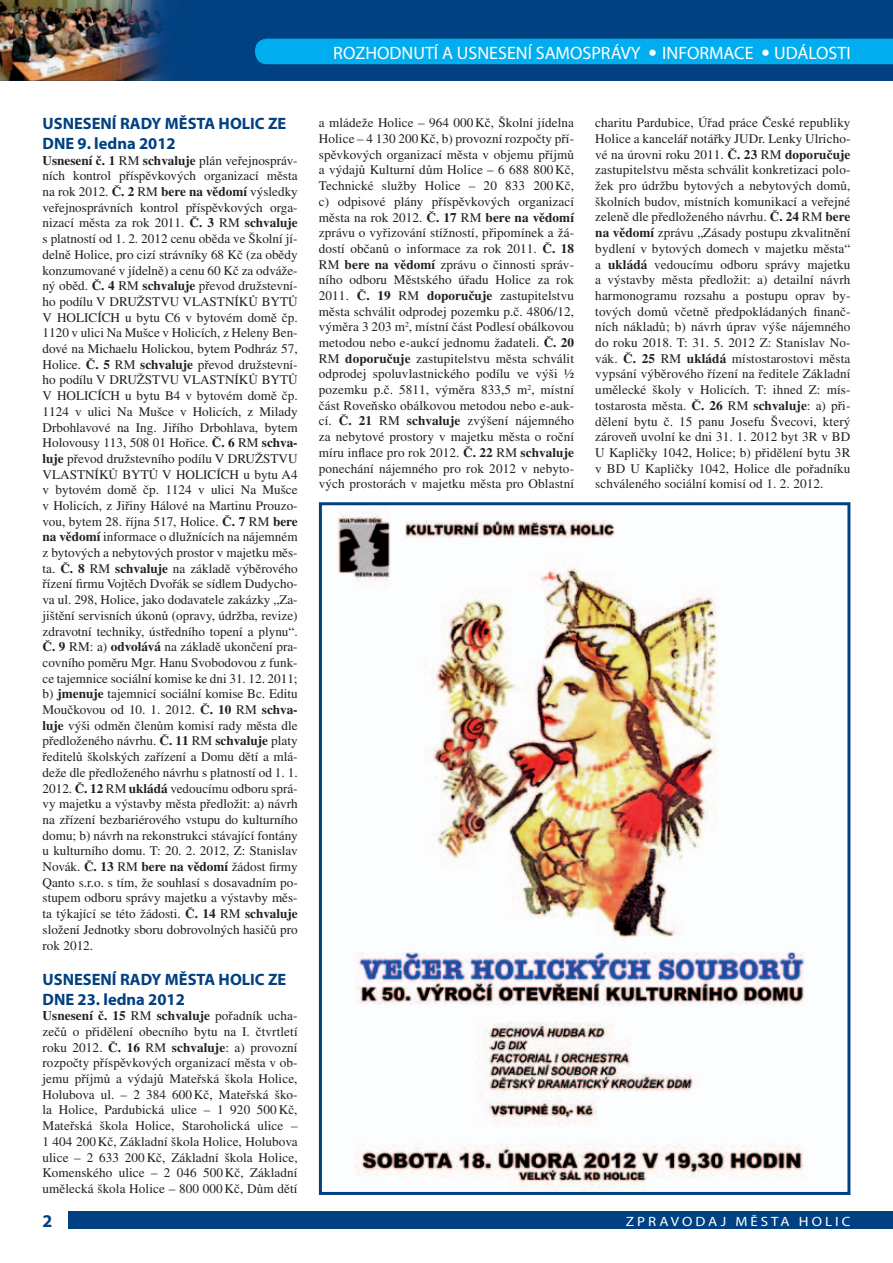
<style>
.page{position:relative;width:893px;height:1263px;background:#fff}
.page>*{position:absolute;margin:0;border:0;box-sizing:border-box;transform-origin:0 0}
.t1{font:18px "Myriad Pro";color:#fff}
.t2{font:700 18px "Myriad Pro";color:#014081}
.t3{font:700 16.5px/19.6px "Myriad Pro";color:#014081}
.t4{font:13.5px "Myriad Pro";letter-spacing:.2em;color:#fff;scale:1.11 1}
.t5{font:13.2px/15.8px "Times CE";letter-spacing:.005em;color:#231f20;text-align:justify}
.s1{font-family:"Frutiger CE";font-weight:300}
.s2{font-weight:700}
</style>
<div class="page">
<div style="left:0;top:0;width:893px;height:81px;background:#014081"></div>
<div style="left:277px;top:39px;width:616px;height:25px;background:#00aeef"></div>
<div style="left:68px;top:1212px;width:825px;height:17px;background:#014081"></div>
<img style="left:319px;top:502px;width:531px;height:693px">
<img style="left:0;top:0;width:277px;height:81px">
<img style="left:255px;top:39px;width:22px;height:25px">
<h1 class="t1" style="left:333px;top:42px;width:519px">ROZHODNUTÍ A USNESENÍ SAMOSPRÁVY <span class="s1">•</span> INFORMACE <span class="s1">•</span> UDÁLOSTI</h1>
<p class="t3" style="left:43px;top:113px;width:245px">USNESENÍ RADY MĚSTA HOLIC ZE<br>DNE 9. ledna 2012</p>
<p class="t5" style="left:43px;top:152px;width:257px"><span class="s2">Usnesení č. 1</span> RM <span class="s2">schvaluje</span> plán veřejnospráv&shy;ních kontrol příspěvkových organizací města na rok 2012. <span class="s2">Č. 2</span> RM <span class="s2">bere na vědomí</span> výsledky veřejnosprávních kontrol příspěvkových orga&shy;nizací města za rok 2011. <span class="s2">Č. 3</span> RM <span class="s2">schvaluje </span>s platností od 1. 2. 2012 cenu oběda ve Školní jí&shy;delně Holice, pro cizí strávníky 68 Kč (za obědy konzumované v jídelně) a cenu 60 Kč za odváže&shy;ný oběd. <span class="s2">Č. 4</span> RM <span class="s2">schvaluje</span> převod družstevní&shy;ho podílu V DRUŽSTVU VLASTNÍKŮ BYTŮ V HOLICÍCH u bytu C6 v bytovém domě čp.<br>1120 v ulici Na Mušce v Holicích, z Heleny Ben&shy;dové na Michaelu Holickou, bytem Podhráz 57, Holice. <span class="s2">Č. 5</span> RM <span class="s2">schvaluje</span> převod družstevní&shy;ho podílu V DRUŽSTVU VLASTNÍKŮ BYTŮ V HOLICÍCH u bytu B4 v bytovém domě čp.<br>1124 v ulici Na Mušce v Holicích, z Milady Drbohlavové na Ing. Jiřího Drbohlava, bytem Holovousy 113, 508 01 Hořice. <span class="s2">Č. 6</span> RM <span class="s2">schva&shy;luje</span> převod družstevního podílu V DRUŽSTVU VLASTNÍKŮ BYTŮ V HOLICÍCH u bytu A4 v bytovém domě čp. 1124 v ulici Na Mušce v Holicích, z Jiřiny Hálové na Martinu Prouzo&shy;vou, bytem 28. října 517, Holice. <span class="s2">Č. 7</span> RM <span class="s2">bere na vědomí</span> informace o dlužnících na nájemném z bytových a nebytových prostor v majetku měs&shy;ta. <span class="s2">Č. 8</span> RM <span class="s2">schvaluje</span> na základě výběrového řízení firmu Vojtěch Dvořák se sídlem Dudycho&shy;va ul. 298, Holice, jako dodavatele zakázky „Za&shy;jištění servisních úkonů (opravy, údržba, revize) zdravotní techniky, ústředního topení a plynu“.<br><span class="s2">Č. 9</span> RM: a) <span class="s2">odvolává</span> na základě ukončení pra&shy;covního poměru Mgr. Hanu Svobodovou z funk&shy;ce tajemnice sociální komise ke dni 31. 12. 2011; b) <span class="s2">jmenuje</span> tajemnicí sociální komise Bc. Editu Moučkovou od 10. 1. 2012. <span class="s2">Č. 10</span> RM <span class="s2">schva&shy;luje</span> výši odměn členům komisí rady města dle předloženého návrhu. <span class="s2">Č. 11</span> RM <span class="s2">schvaluje</span> platy ředitelů školských zařízení a Domu dětí a mlá&shy;deže dle předloženého návrhu s platností od 1. 1.<br>2012. <span class="s2">Č. 12</span> RM <span class="s2">ukládá</span> vedoucímu odboru sprá&shy;vy majetku a výstavby města předložit: a) návrh na zřízení bezbariérového vstupu do kulturního domu; b) návrh na rekonstrukci stávající fontány u kulturního domu. T: 20. 2. 2012, Z: Stanislav Novák. <span class="s2">Č. 13</span> RM <span class="s2">bere na vědomí</span> žádost firmy Qanto s.r.o. s tím, že souhlasí s dosavadním po&shy;stupem odboru správy majetku a výstavby měs&shy;ta týkající se této žádosti. <span class="s2">Č. 14</span> RM <span class="s2">schvaluje </span>složení Jednotky sboru dobrovolných hasičů pro rok 2012.</p>
<p class="t3" style="left:43px;top:969px;width:245px">USNESENÍ RADY MĚSTA HOLIC ZE<br>DNE 23. ledna 2012</p>
<p class="t5" style="left:43px;top:1008px;width:257px"><span class="s2">Usnesení č. 15</span> RM <span class="s2">schvaluje</span> pořadník ucha&shy;zečů o přidělení obecního bytu na I. čtvrtletí roku 2012. <span class="s2">Č. 16</span> RM <span class="s2">schvaluje</span>: a) provozní rozpočty příspěvkových organizací města v ob&shy;jemu příjmů a výdajů Mateřská škola Holice, Holubova ul. – 2 384 600 Kč, Mateřská ško&shy;la Holice, Pardubická ulice – 1 920 500 Kč, Mateřská škola Holice, Staroholická ulice – 1 404 200 Kč, Základní škola Holice, Holubova ulice – 2 633 200 Kč, Základní škola Holice, Komenského ulice – 2 046 500 Kč, Základní umělecká škola Holice – 800 000 Kč, Dům dětí</p>
<p class="t5" style="left:319px;top:115px;width:257px">a mládeže Holice – 964 000 Kč, Školní jídelna Holice – 4 130 200 Kč, b) provozní rozpočty pří&shy;spěvkových organizací města v objemu příjmů a výdajů Kulturní dům Holice – 6 688 800 Kč, Technické služby Holice – 20 833 200 Kč, c) odpisové plány příspěvkových organizací města na rok 2012. <span class="s2">Č. 17</span> RM <span class="s2">bere na vědomí </span>zprávu o vyřizování stížností, připomínek a žá&shy;dostí občanů o informace za rok 2011. <span class="s2">Č. 18<br></span>RM <span class="s2">bere na vědomí</span> zprávu o činnosti správ&shy;ního odboru Městského úřadu Holice za rok 2011. <span class="s2">Č. 19</span> RM <span class="s2">doporučuje</span> zastupitelstvu města schválit odprodej pozemku p.č. 4806/12, výměra 3 203 m<sup>2</sup>, místní část Podlesí obálkovou metodou nebo e-aukcí jednomu žadateli. <span class="s2">Č. 20<br></span>RM <span class="s2">doporučuje</span> zastupitelstvu města schválit odprodej spoluvlastnického podílu ve výši ½ pozemku p.č. 5811, výměra 833,5 m<sup>2</sup>, místní část Roveňsko obálkovou metodou nebo e-auk&shy;cí. <span class="s2">Č. 21</span> RM <span class="s2">schvaluje</span> zvýšení nájemného za nebytové prostory v majetku města o roční míru inflace pro rok 2012. <span class="s2">Č. 22</span> RM <span class="s2">schvaluje </span>ponechání nájemného pro rok 2012 v nebyto&shy;vých prostorách v majetku města pro Oblastní</p>
<p class="t5" style="left:595px;top:115px;width:257px">charitu Pardubice, Úřad práce České republiky Holice a kancelář notářky JUDr. Lenky Ulricho&shy;vé na úrovni roku 2011. <span class="s2">Č. 23</span> RM <span class="s2">doporučuje </span>zastupitelstvu města schválit konkretizaci polo&shy;žek pro údržbu bytových a nebytových domů, školních budov, místních komunikací a veřejné zeleně dle předloženého návrhu. <span class="s2">Č. 24</span> RM <span class="s2">bere na vědomí</span> zprávu „Zásady postupu zkvalitnění bydlení v bytových domech v majetku města“ a <span class="s2">ukládá</span> vedoucímu odboru správy majetku a výstavby města předložit: a) detailní návrh harmonogramu rozsahu a postupu oprav by&shy;tových domů včetně předpokládaných finanč&shy;ních nákladů; b) návrh úprav výše nájemného do roku 2018. T: 31. 5. 2012 Z: Stanislav No&shy;vák. <span class="s2">Č. 25</span> RM <span class="s2">ukládá</span> místostarostovi města vypsání výběrového řízení na ředitele Základní umělecké školy v Holicích. T: ihned Z: mís&shy;tostarosta města. <span class="s2">Č. 26</span> RM <span class="s2">schvaluje</span>: a) při&shy;dělení bytu č. 15 panu Josefu Švecovi, který zároveň uvolní ke dni 31. 1. 2012 byt 3R v BD U Kapličky 1042, Holice; b) přidělení bytu 3R v BD U Kapličky 1042, Holice dle pořadníku schváleného sociální komisí od 1. 2. 2012.</p>
<h1 class="t2" style="left:43px;top:1209px;width:11px">2</h1>
<p class="t4" style="left:626px;top:1213px;width:204px">ZPRAVODAJ MĚSTA HOLIC</p>
</div>
